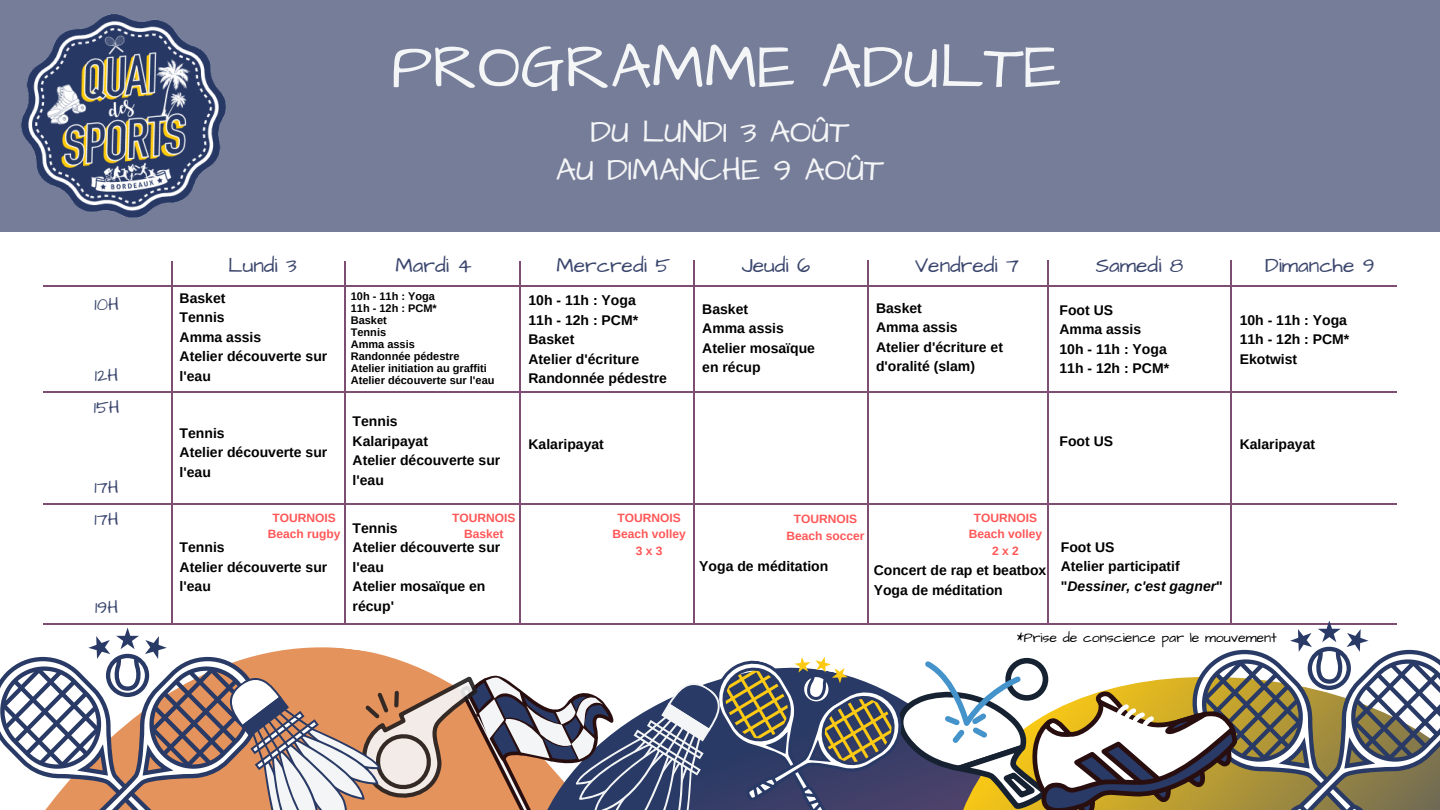
<style>
.page{position:relative;width:1440px;height:810px;background:#767d99}
.page>*{position:absolute;margin:0;border:0;box-sizing:border-box;transform-origin:0 0}
.t1{font:64px "Architects Daughter";color:#f4f5f6}
.t2{font:32px/38.1px "Architects Daughter";color:#f4f5f6;text-align:center}
.t3{font:21px "Architects Daughter";color:#3b466d}
.t4{font:18px/32px "Architects Daughter";color:#3b466d}
.t5{font:700 14px/19.5px "Arimo";color:#000}
.t6{font:14px "Architects Daughter";color:#000}
.t7{font:700 12px/16.5px "Arimo";color:#ff5757;text-align:center}
.t8{font:700 11px/12px "Arimo";color:#000}
.s1{font-style:italic}
</style>
<div class="page">
<div style="left:0;top:232px;width:1440px;height:578px;background:#fff"></div>
<hr style="left:344px;top:261px;width:2px;height:363px;background:#7e4d72">
<hr style="left:520px;top:261px;width:1px;height:363px;background:#7e4d72">
<hr style="left:693px;top:260px;width:2px;height:363px;background:#7e4d72">
<hr style="left:867px;top:260px;width:2px;height:363px;background:#7e4d72">
<hr style="left:1047px;top:260px;width:2px;height:363px;background:#7e4d72">
<hr style="left:171px;top:261px;width:2px;height:363px;background:#7e4d72">
<hr style="left:43px;top:285px;width:1354px;height:2px;background:#7e4d72">
<hr style="left:43px;top:391px;width:1354px;height:1px;background:#7e4d72">
<hr style="left:43px;top:504px;width:1354px;height:1px;background:#7e4d72">
<img style="left:21px;top:14px;width:205px;height:204px">
<svg style="left:0;top:620px;width:1440px;height:190px"></svg>
<hr style="left:1230px;top:260px;width:1px;height:363px;background:#7e4d72">
<p class="t4" style="left:94px;top:289px;width:26px">10H</p>
<p class="t4" style="left:94px;top:360px;width:27px">12H<br>15H</p>
<p class="t4" style="left:95px;top:472px;width:26px">17H</p>
<p class="t4" style="left:95px;top:504px;width:26px">17H</p>
<p class="t4" style="left:95px;top:592px;width:25px">19H</p>
<h1 class="t1" style="left:391px;top:24px;width:672px">PROGRAMME ADULTE</h1>
<h2 class="t2" style="left:556px;top:114px;width:330px">DU LUNDI 3 AOÛT<br>AU DIMANCHE 9 AOÛT</h2>
<h3 class="t3" style="left:228px;top:251px;width:70px">Lundi 3</h3>
<h3 class="t3" style="left:396px;top:251px;width:78px">Mardi 4</h3>
<h3 class="t3" style="left:557px;top:251px;width:115px">Mercredi 5</h3>
<h3 class="t3" style="left:742px;top:251px;width:70px">Jeudi 6</h3>
<h3 class="t3" style="left:915px;top:251px;width:105px">Vendredi 7</h3>
<h3 class="t3" style="left:1096px;top:251px;width:89px">Samedi 8</h3>
<p class="t5" style="left:180px;top:288px;width:149px">Basket<br>Tennis<br>Amma assis<br>Atelier découverte sur l'eau</p>
<p class="t5" style="left:180px;top:423px;width:149px">Tennis<br>Atelier découverte sur l'eau</p>
<p class="t8" style="left:351px;top:291px;width:145px">10h - 11h : Yoga<br>11h - 12h : PCM*<br>Basket<br>Tennis<br>Amma assis<br>Randonnée pédestre<br>Atelier initiation au graffiti<br>Atelier découverte sur l'eau</p>
<p class="t5" style="left:353px;top:412px;width:149px">Tennis<br>Kalaripayat<br>Atelier découverte sur l'eau</p>
<p class="t5" style="left:529px;top:291px;width:140px">10h - 11h : Yoga<br>11h - 12h : PCM*<br>Basket<br>Atelier d'écriture<br>Randonnée pédestre</p>
<p class="t5" style="left:529px;top:434px;width:77px">Kalaripayat</p>
<p class="t5" style="left:702px;top:299px;width:114px">Basket<br>Amma assis<br>Atelier mosaïque en récup</p>
<p class="t5" style="left:876px;top:298px;width:128px">Basket<br>Amma assis<br>Atelier d'écriture et d'oralité (slam)</p>
<p class="t7" style="left:268px;top:510px;width:74px">TOURNOIS<br>Beach rugby</p>
<p class="t7" style="left:612px;top:510px;width:75px">TOURNOIS<br>Beach volley<br>3 x 3</p>
<p class="t7" style="left:787px;top:511px;width:79px">TOURNOIS<br>Beach soccer</p>
<p class="t7" style="left:969px;top:510px;width:75px">TOURNOIS<br>Beach volley<br>2 x 2</p>
<p class="t7" style="left:452px;top:510px;width:65px">TOURNOIS<br>Basket</p>
<p class="t5" style="left:353px;top:518px;width:149px">Tennis<br>Atelier découverte sur l'eau<br>Atelier mosaïque en récup'</p>
<p class="t5" style="left:180px;top:538px;width:149px">Tennis<br>Atelier découverte sur l'eau</p>
<p class="t5" style="left:699px;top:556px;width:131px">Yoga de méditation</p>
<p class="t5" style="left:874px;top:561px;width:174px">Concert de rap et beatbox<br>Yoga de méditation</p>
<p class="t5" style="left:1060px;top:300px;width:111px">Foot US<br>Amma assis<br>10h - 11h : Yoga<br>11h - 12h : PCM*</p>
<p class="t5" style="left:1060px;top:431px;width:55px">Foot US</p>
<p class="t5" style="left:1061px;top:537px;width:164px">Foot US<br>Atelier participatif "<span class="s1">Dessiner, c'est gagner</span>"</p>
<h3 class="t3" style="left:1265px;top:251px;width:111px">Dimanche 9</h3>
<p class="t5" style="left:1240px;top:310px;width:111px">10h - 11h : Yoga<br>11h - 12h : PCM*<br>Ekotwist</p>
<p class="t5" style="left:1240px;top:434px;width:77px">Kalaripayat</p>
<p class="t6" style="left:1017px;top:628px;width:262px">*Prise de conscience par le mouvement</p>
</div>
